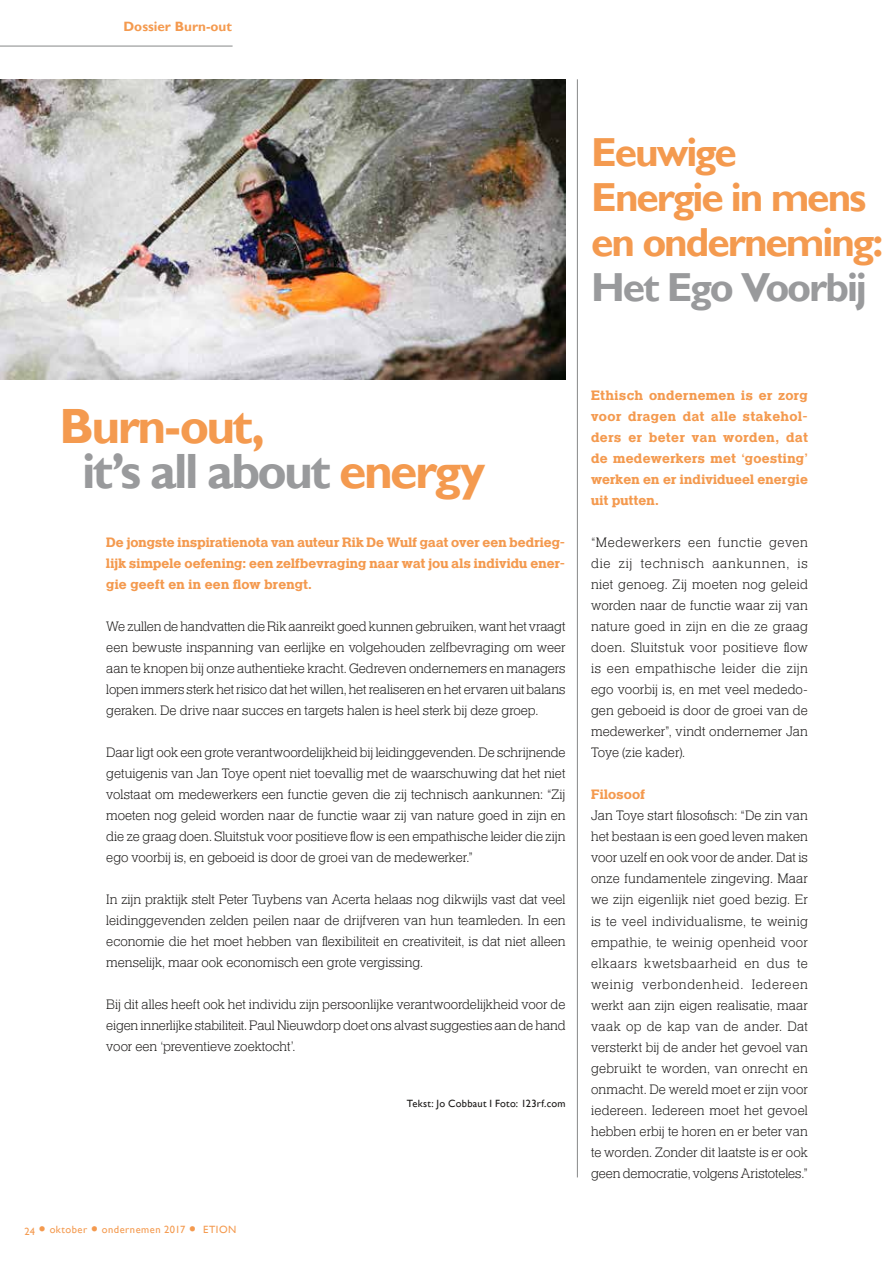
<style>
.page{position:relative;width:893px;height:1263px;background:#fff}
.page>*{position:absolute;margin:0;border:0;box-sizing:border-box;transform-origin:0 0}
.t1{font:700 49.5px/45px "Gill Sans";letter-spacing:-.055em;color:#f49a4f}
.t2{font:700 40.5px/45px "Gill Sans";letter-spacing:-.05em;color:#f49a4f}
.t3{font:700 40.5px "Gill Sans";letter-spacing:-.055em;color:#999a9c}
.t4{font:300 14.25px/21px "Helserif";letter-spacing:-.005em;color:#1a1817;text-align:justify}
.t5{font:700 14.25px/21px "Helserif";letter-spacing:.01em;color:#f49a4f;text-align:justify}
.t6{font:700 13.5px "Gill Sans";color:#f49a4f}
.t7{font:10.5px "Gill Sans";letter-spacing:.05em;color:#f49a4f}
.t8{font:10.5px "Gill Sans";letter-spacing:.02em;color:#1a1817}
.s1{color:#999a9c}
.s2{font-size:21px}
</style>
<div class="page">
<hr style="left:0;top:46px;width:233px;height:1px;background:#878989">
<hr style="left:577px;top:79px;width:1px;height:1098px;background:#878989">
<img style="left:0;top:80px;width:566px;height:299px">
<p class="t6" style="left:123px;top:18px;width:110px">Dossier Burn-out</p>
<h2 class="t2" style="left:591px;top:131px;width:294px">Eeuwige<br>Energie in mens en onderneming:</h2>
<h2 class="t3" style="left:591px;top:263px;width:277px">Het Ego Voorbij</h2>
<h1 class="t1" style="left:82px;top:406px;width:405px;text-indent:-23px">Burn-out,<br><span class="s1">it’s all about</span> energy</h1>
<p class="t5" style="left:106px;top:533px;width:461px">De jongste inspiratienota van auteur Rik De Wulf gaat over een bedrieg&shy;lijk simpele oefening: een zelfbevraging naar wat jou als individu ener&shy;gie geeft en in een flow brengt.</p>
<p class="t4" style="left:106px;top:617px;width:461px">We zullen de handvatten die Rik aanreikt goed kunnen gebruiken, want het vraagt een bewuste inspanning van eerlijke en volgehouden zelfbevraging om weer aan te knopen bij onze authentieke kracht. Gedreven ondernemers en managers lopen immers sterk het risico dat het willen, het realiseren en het ervaren uit balans geraken. De drive naar succes en targets halen is heel sterk bij deze groep.</p>
<p class="t4" style="left:106px;top:743px;width:461px">Daar ligt ook een grote verantwoordelijkheid bij leidinggevenden. De schrijnende getuigenis van Jan Toye opent niet toevallig met de waarschuwing dat het niet volstaat om medewerkers een functie geven die zij technisch aankunnen: “Zij moeten nog geleid worden naar de functie waar zij van nature goed in zijn en die ze graag doen. Sluitstuk voor positieve flow is een empathische leider die zijn ego voorbij is, en geboeid is door de groei van de medewerker.”</p>
<p class="t4" style="left:106px;top:890px;width:461px">In zijn praktijk stelt Peter Tuybens van Acerta helaas nog dikwijls vast dat veel leidinggevenden zelden peilen naar de drijfveren van hun teamleden. In een economie die het moet hebben van flexibiliteit en creativiteit, is dat niet alleen menselijk, maar ook economisch een grote vergissing.</p>
<p class="t4" style="left:106px;top:995px;width:461px">Bij dit alles heeft ook het individu zijn persoonlijke verantwoordelijkheid voor de eigen innerlijke stabiliteit. Paul Nieuwdorp doet ons alvast suggesties aan de hand voor een ‘preventieve zoektocht’.</p>
<p class="t7" style="left:24px;top:1223px;width:214px">24 <span class="s2">•</span> oktober <span class="s2">•</span> ondernemen 2017 <span class="s2">•</span> ETION</p>
<p class="t8" style="left:407px;top:1097px;width:160px">Tekst: Jo Cobbaut I Foto: 123rf.com</p>
<p class="t5" style="left:591px;top:386px;width:218px">Ethisch ondernemen is er zorg voor dragen dat alle stakehol&shy;ders er beter van worden, dat de medewerkers met ‘goesting’ werken en er individueel energie uit putten.</p>
<p class="t4" style="left:591px;top:533px;width:218px">“Medewerkers een functie geven die zij technisch aankunnen, is niet genoeg. Zij moeten nog geleid worden naar de functie waar zij van nature goed in zijn en die ze graag doen. Sluitstuk voor positieve flow is een empathische leider die zijn ego voorbij is, en met veel mededo&shy;gen geboeid is door de groei van de medewerker”, vindt ondernemer Jan Toye (zie kader).</p>
<p class="t5" style="left:591px;top:785px;width:55px">Filosoof</p>
<p class="t4" style="left:591px;top:806px;width:218px">Jan Toye start filosofisch: “De zin van het bestaan is een goed leven maken voor uzelf en ook voor de ander. Dat is onze fundamentele zingeving. Maar we zijn eigenlijk niet goed bezig. Er is te veel individualisme, te weinig empathie, te weinig openheid voor elkaars kwetsbaarheid en dus te weinig verbondenheid. Iedereen werkt aan zijn eigen realisatie, maar vaak op de kap van de ander. Dat versterkt bij de ander het gevoel van gebruikt te worden, van onrecht en onmacht. De wereld moet er zijn voor iedereen. Iedereen moet het gevoel hebben erbij te horen en er beter van te worden. Zonder dit laatste is er ook geen democratie, volgens Aristoteles.”</p>
</div>
